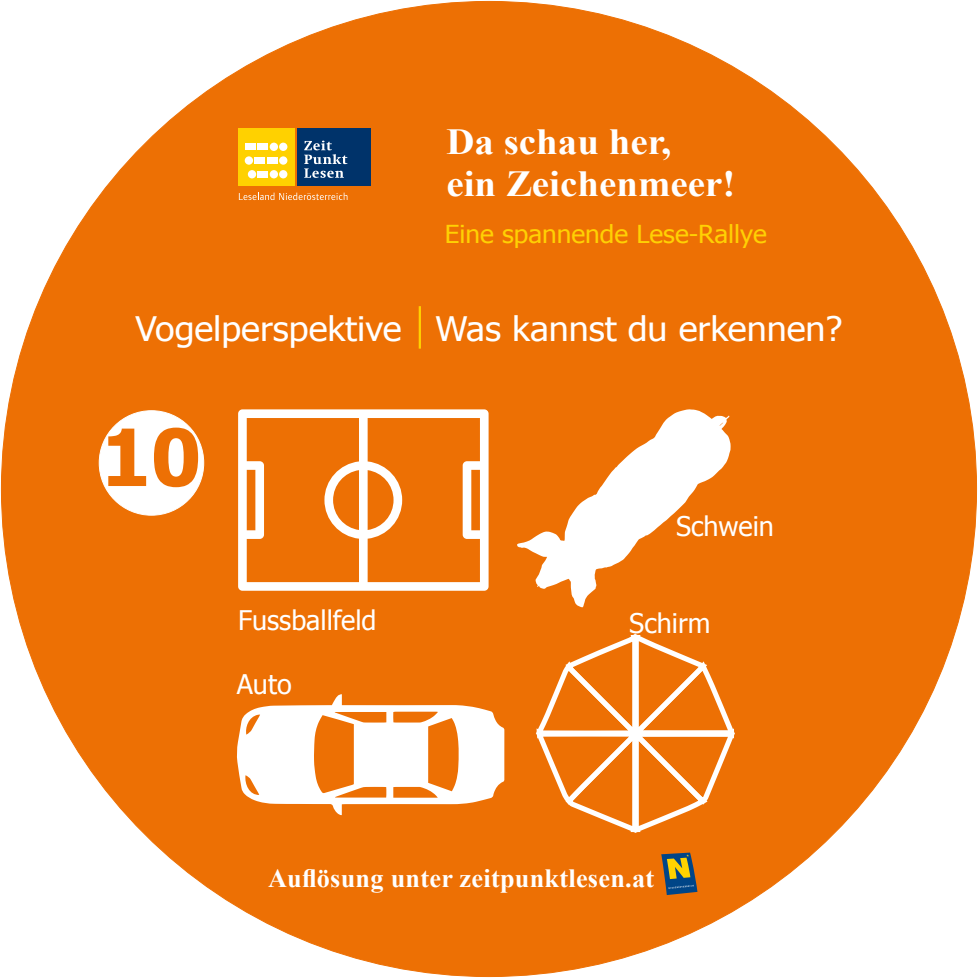
<style>
.page{position:relative;width:978px;height:978px;background:#fff}
.page>*{position:absolute;margin:0;border:0;box-sizing:border-box;transform-origin:0 0}
.t1{font:700 78.75px "Tahoma";color:#ed7004}
.t2{font:700 36.75px/42px "Times New Roman";color:#fff;scale:1.06 1}
.t3{font:33.75px "Tahoma";color:#fff;scale:1.06 1}
.t4{font:27px "Tahoma";color:#fff}
.t5{font:700 26.25px "Times New Roman";letter-spacing:.01em;color:#fff}
.t6{font:24.75px "Tahoma";color:#ffd103;scale:1.06 1}
</style>
<div class="page">
<div style="left:1px;top:1px;width:976px;height:976px;background:#ed7004;border-radius:50%"></div>
<div style="left:99px;top:411px;width:105px;height:104px;background:#fff;border-radius:50%"></div>
<svg style="left:239px;top:193px;width:108px;height:7px"></svg>
<div style="left:238px;top:129px;width:56px;height:57px;background:#ffd100"></div>
<div style="left:297px;top:129px;width:74px;height:57px;background:#00336a"></div>
<div style="left:279px;top:143px;width:8px;height:8px;background:#fff;border-radius:50%"></div>
<div style="left:248px;top:170px;width:8px;height:8px;background:#fff;border-radius:50%"></div>
<svg style="left:304px;top:141px;width:43px;height:37px"></svg>
<div style="left:258px;top:171px;width:10px;height:7px;background:#fff"></div>
<div style="left:270px;top:170px;width:8px;height:8px;background:#fff;border-radius:50%"></div>
<div style="left:279px;top:170px;width:8px;height:8px;background:#fff;border-radius:50%"></div>
<div style="left:245px;top:156px;width:8px;height:9px;background:#fff;border-radius:50%"></div>
<div style="left:255px;top:157px;width:10px;height:7px;background:#fff"></div>
<div style="left:267px;top:157px;width:10px;height:7px;background:#fff"></div>
<div style="left:279px;top:156px;width:8px;height:9px;background:#fff;border-radius:50%"></div>
<div style="left:245px;top:143px;width:11px;height:7px;background:#fff"></div>
<div style="left:258px;top:143px;width:10px;height:7px;background:#fff"></div>
<div style="left:270px;top:143px;width:8px;height:8px;background:#fff;border-radius:50%"></div>
<hr style="left:419px;top:306px;width:2px;height:43px;background:#ffd100">
<svg style="left:238px;top:409px;width:251px;height:182px"></svg>
<svg style="left:237px;top:694px;width:267px;height:121px"></svg>
<svg style="left:534px;top:3px;width:203px;height:972px"></svg>
<svg style="left:517px;top:409px;width:214px;height:198px"></svg>
<svg style="left:517px;top:574px;width:29px;height:36px"></svg>
<p class="t2" style="left:446px;top:119px;width:274px">Da schau her,<br>ein Zeichenmeer!</p>
<p class="t6" style="left:445px;top:218px;width:305px">Eine spannende Lese-Rallye</p>
<p class="t3" style="left:136px;top:307px;width:668px">Vogelperspektive Was kannst du erkennen?</p>
<h1 class="t1" style="left:101px;top:402px;width:102px">10</h1>
<p class="t4" style="left:238px;top:602px;width:140px">Fussballfeld</p>
<p class="t4" style="left:237px;top:666px;width:56px">Auto</p>
<p class="t4" style="left:676px;top:508px;width:99px">Schwein</p>
<p class="t4" style="left:629px;top:606px;width:83px">Schirm</p>
<p class="t5" style="left:268px;top:859px;width:388px">Auflösung unter zeitpunktlesen.at</p>
</div>
